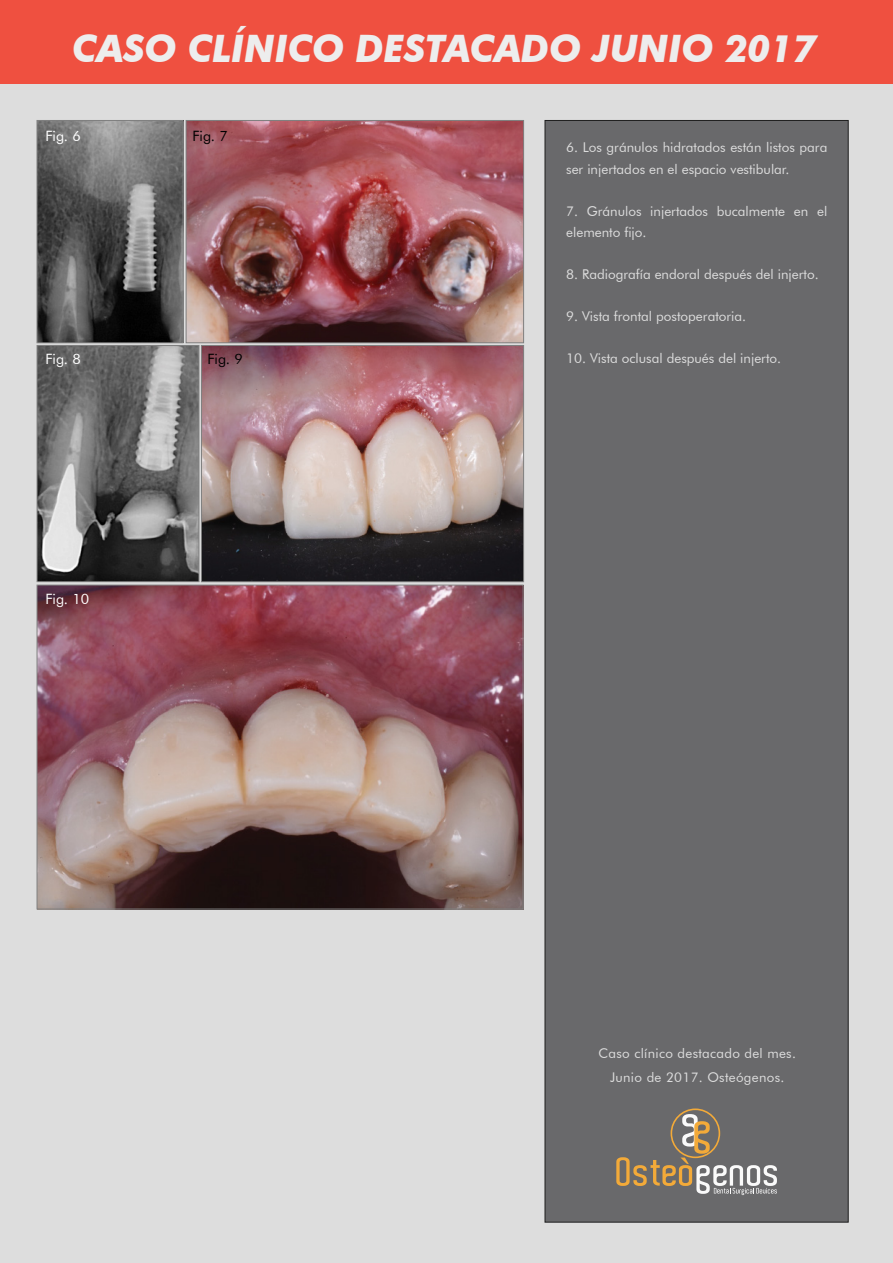
<style>
.page{position:relative;width:893px;height:1263px;background:#ddd}
.page>*{position:absolute;margin:0;border:0;box-sizing:border-box;transform-origin:0 0}
.t1{font:italic 700 37.8px "Futura BT";letter-spacing:-.01em;color:#ededed}
.t2{font:14.25px "Futura BT";color:#fff}
.t3{font:14.25px "Futura BT";letter-spacing:-.01em;color:#000}
.t4{font:13.5px/21px "Futura BT";color:#ddd}
.t5{font:13.35px/23.9px "Futura BT";letter-spacing:.025em;color:#ddd;text-align:center}
</style>
<div class="page">
<div style="left:0;top:0;width:893px;height:83px;background:#ef5040"></div>
<div style="left:545px;top:120px;width:304px;height:1102px;background:#69696b;border:1px solid #1e1e1e"></div>
<svg style="left:616px;top:1114px;width:161px;height:81px"></svg>
<img style="left:39px;top:347px;width:158px;height:233px">
<img style="left:39px;top:585px;width:485px;height:324px">
<img style="left:188px;top:122px;width:334px;height:219px">
<div style="left:186px;top:120px;width:338px;height:223px;border:1px solid #808080"></div>
<img style="left:39px;top:122px;width:142px;height:219px">
<div style="left:37px;top:120px;width:146px;height:223px;border:1px solid #808080"></div>
<div style="left:37px;top:345px;width:162px;height:237px;border:1px solid #808080"></div>
<img style="left:203px;top:347px;width:319px;height:233px">
<div style="left:201px;top:345px;width:323px;height:237px;border:1px solid #808080"></div>
<div style="left:37px;top:585px;width:486px;height:324px;border:1px solid #808080"></div>
<h1 class="t1" style="left:72px;top:26px;width:745px">CASO CLÍNICO DESTACADO JUNIO 2017</h1>
<p class="t2" style="left:46px;top:127px;width:37px">Fig. 6</p>
<p class="t3" style="left:193px;top:127px;width:37px">Fig. 7</p>
<p class="t2" style="left:46px;top:350px;width:37px">Fig. 8</p>
<p class="t3" style="left:208px;top:350px;width:37px">Fig. 9</p>
<p class="t2" style="left:46px;top:590px;width:45px">Fig. 10</p>
<p class="t4" style="left:566px;top:137px;width:263px">6. Los gránulos hidratados están listos para ser injertados en el espacio vestibular.</p>
<p class="t4" style="left:566px;top:200px;width:263px">7. Gránulos injertados bucalmente en el elemento fijo.</p>
<p class="t4" style="left:566px;top:263px;width:254px">8. Radiografía endoral después del injerto.</p>
<p class="t4" style="left:566px;top:305px;width:181px">9. Vista frontal postoperatoria.</p>
<p class="t4" style="left:566px;top:347px;width:216px">10. Vista oclusal después del injerto.</p>
<p class="t5" style="left:598px;top:1042px;width:199px">Caso clínico destacado del mes.<br>Junio de 2017. Osteógenos.</p>
</div>
